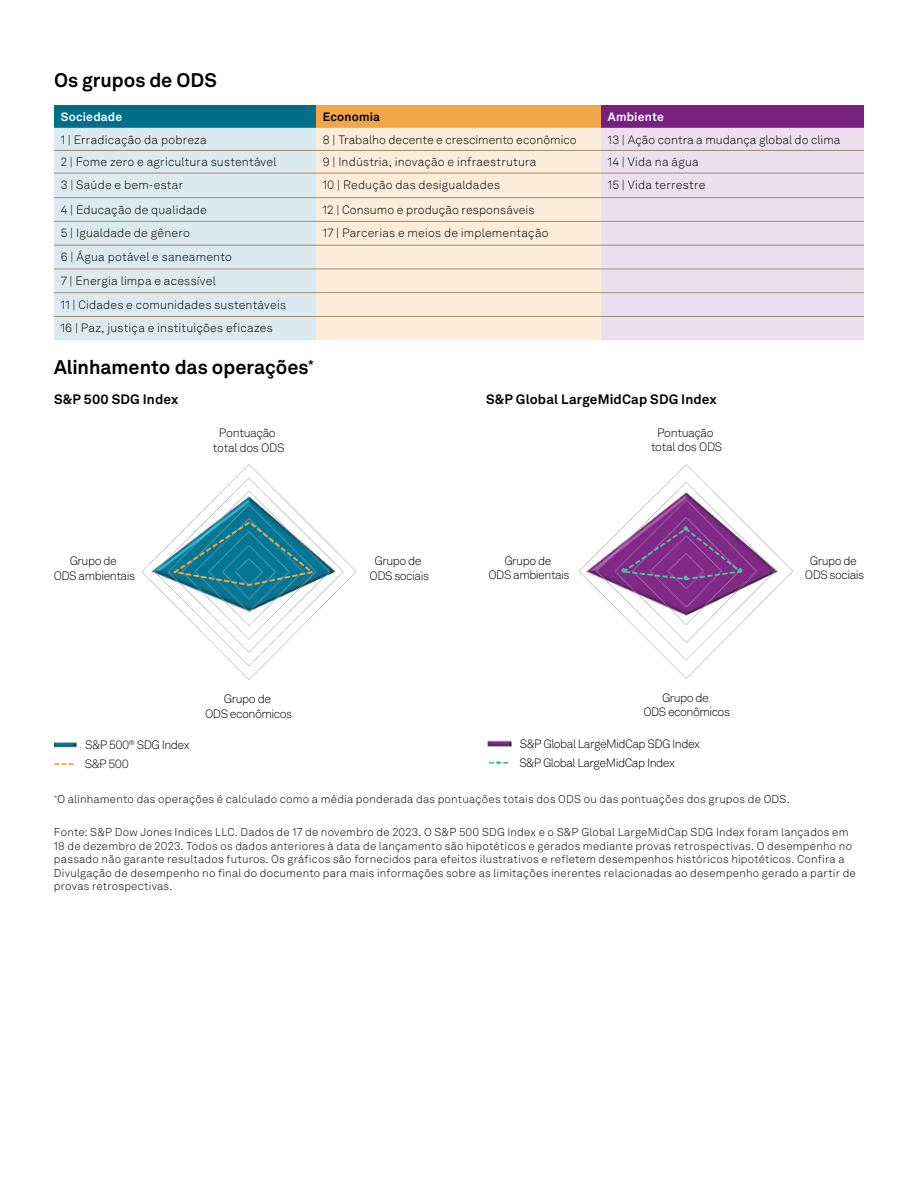
<style>
.page{position:relative;width:918px;height:1188px;background:#fff}
.page>*{position:absolute;margin:0;border:0;box-sizing:border-box;transform-origin:0 0}
.t1{font:700 19.5px "Akkurat LL";color:#000}
.t2{font:700 13.5px "Akkurat LL";letter-spacing:.01em;color:#000}
.t3{font:300 12px/23.7px "Akkurat LL";letter-spacing:.005em;color:#000}
.t4{font:300 12px/14.4px "Akkurat LL";letter-spacing:-.04em;color:#000;text-align:center}
.t5{font:300 12px/18.9px "Akkurat LL";letter-spacing:-.045em;color:#000}
.t6{font:300 12px/14.4px "Akkurat LL";letter-spacing:-.025em;color:#000;text-align:center}
.t7{font:700 12px "Akkurat LL";letter-spacing:.015em;color:#fff}
.t8{font:700 12px "Akkurat LL";letter-spacing:.015em;color:#000}
.t9{font:300 11.25px/13.5px "Akkurat LL";letter-spacing:.02em;color:#000}
</style>
<div class="page">
<svg style="left:142px;top:464px;width:214px;height:216px"></svg>
<img style="left:150px;top:496px;width:187px;height:116px">
<svg style="left:174px;top:522px;width:139px;height:64px"></svg>
<img style="left:54px;top:742px;width:23px;height:6px">
<svg style="left:54px;top:763px;width:20px;height:2px"></svg>
<svg style="left:579px;top:464px;width:214px;height:215px"></svg>
<img style="left:586px;top:492px;width:192px;height:124px">
<svg style="left:621px;top:526px;width:121px;height:54px"></svg>
<img style="left:488px;top:740px;width:24px;height:7px">
<svg style="left:489px;top:761px;width:19px;height:3px"></svg>
<div style="left:54px;top:105px;width:262px;height:23px;background:#006d89"></div>
<div style="left:316px;top:105px;width:285px;height:23px;background:#f1a649"></div>
<div style="left:601px;top:105px;width:263px;height:23px;background:#782080"></div>
<div style="left:54px;top:128px;width:262px;height:212px;background:#dbeaee"></div>
<svg style="left:316px;top:128px;width:548px;height:212px"></svg>
<hr style="left:54px;top:150px;width:262px;height:1px;background:#9e8d72">
<hr style="left:316px;top:150px;width:285px;height:1px;background:#9e8d72">
<hr style="left:601px;top:150px;width:263px;height:1px;background:#9e8d72">
<hr style="left:54px;top:173px;width:262px;height:1px;background:#9e8d72">
<hr style="left:316px;top:173px;width:285px;height:1px;background:#9e8d72">
<hr style="left:601px;top:173px;width:263px;height:1px;background:#9e8d72">
<hr style="left:54px;top:197px;width:262px;height:1px;background:#9e8d72">
<hr style="left:316px;top:197px;width:285px;height:1px;background:#9e8d72">
<hr style="left:54px;top:221px;width:262px;height:1px;background:#9e8d72">
<hr style="left:316px;top:221px;width:285px;height:1px;background:#9e8d72">
<hr style="left:601px;top:221px;width:263px;height:1px;background:#9e8d72">
<hr style="left:54px;top:245px;width:262px;height:1px;background:#9e8d72">
<hr style="left:601px;top:245px;width:263px;height:1px;background:#9e8d72">
<hr style="left:54px;top:269px;width:262px;height:1px;background:#9e8d72">
<hr style="left:316px;top:269px;width:285px;height:1px;background:#9e8d72">
<hr style="left:601px;top:269px;width:263px;height:1px;background:#9e8d72">
<hr style="left:54px;top:292px;width:262px;height:1px;background:#9e8d72">
<hr style="left:316px;top:292px;width:285px;height:1px;background:#9e8d72">
<hr style="left:601px;top:292px;width:263px;height:1px;background:#9e8d72">
<hr style="left:54px;top:316px;width:262px;height:1px;background:#9e8d72">
<hr style="left:316px;top:316px;width:285px;height:1px;background:#9e8d72">
<hr style="left:601px;top:316px;width:263px;height:1px;background:#9e8d72">
<hr style="left:601px;top:197px;width:263px;height:1px;background:#9e8d72">
<hr style="left:316px;top:245px;width:285px;height:1px;background:#9e8d72">
<h1 class="t1" style="left:54px;top:65px;width:164px">Os grupos de ODS</h1>
<p class="t7" style="left:61px;top:108px;width:63px">Sociedade</p>
<p class="t8" style="left:323px;top:108px;width:59px">Economia</p>
<p class="t7" style="left:608px;top:108px;width:57px">Ambiente</p>
<p class="t3" style="left:61px;top:127px;width:147px">1 | Erradicação da pobreza</p>
<p class="t3" style="left:323px;top:127px;width:256px">8 | Trabalho decente e crescimento econômico</p>
<p class="t3" style="left:608px;top:127px;width:234px">13 | Ação contra a mudança global do clima</p>
<p class="t3" style="left:61px;top:150px;width:217px">2 | Fome zero e agricultura sustentável</p>
<p class="t3" style="left:323px;top:150px;width:215px">9 | Indústria, inovação e infraestrutura</p>
<p class="t3" style="left:608px;top:150px;width:92px">14 | Vida na água</p>
<p class="t3" style="left:61px;top:173px;width:124px">3 | Saúde e bem-estar</p>
<p class="t3" style="left:323px;top:173px;width:179px">10 | Redução das desigualdades</p>
<p class="t3" style="left:608px;top:173px;width:99px">15 | Vida terrestre</p>
<p class="t3" style="left:61px;top:197px;width:148px">4 | Educação de qualidade</p>
<p class="t3" style="left:323px;top:197px;width:213px">12 | Consumo e produção responsáveis</p>
<p class="t3" style="left:61px;top:221px;width:131px">5 | Igualdade de gênero</p>
<p class="t3" style="left:323px;top:221px;width:227px">17 | Parcerias e meios de implementação</p>
<p class="t3" style="left:61px;top:245px;width:227px">6 | Água potável e saneamento<br>7 | Energia limpa e acessível<br>11 | Cidades e comunidades sustentáveis 16 | Paz, justiça e instituições eficazes</p>
<h1 class="t1" style="left:54px;top:353px;width:261px">Alinhamento das operações<sup>*</sup></h1>
<p class="t2" style="left:54px;top:389px;width:126px">S&amp;P 500 SDG Index</p>
<p class="t2" style="left:486px;top:389px;width:232px">S&amp;P Global LargeMidCap SDG Index</p>
<p class="t4" style="left:54px;top:554px;width:83px">Grupo de<br>ODS ambientais</p>
<p class="t6" style="left:213px;top:425px;width:73px">Pontuação total dos ODS</p>
<p class="t5" style="left:85px;top:735px;width:106px">S&amp;P 500<sup>®</sup> SDG Index<br>S&amp;P 500</p>
<p class="t4" style="left:205px;top:691px;width:89px">Grupo de<br>ODS econômicos</p>
<p class="t4" style="left:370px;top:554px;width:61px">Grupo de<br>ODS sociais</p>
<p class="t4" style="left:489px;top:553px;width:83px">Grupo de<br>ODS ambientais</p>
<p class="t6" style="left:651px;top:425px;width:73px">Pontuação total dos ODS</p>
<p class="t4" style="left:643px;top:690px;width:88px">Grupo de<br>ODS econômicos</p>
<p class="t5" style="left:519px;top:734px;width:182px">S&amp;P Global LargeMidCap SDG Index<br>S&amp;P Global LargeMidCap Index</p>
<p class="t4" style="left:805px;top:553px;width:61px">Grupo de<br>ODS sociais</p>
<p class="t9" style="left:54px;top:792px;width:737px"><sup>*</sup>O alinhamento das operações é calculado como a média ponderada das pontuações totais dos ODS ou das pontuações dos grupos de ODS.</p>
<p class="t9" style="left:54px;top:825px;width:803px">Fonte: S&amp;P Dow Jones Indices LLC. Dados de 17 de novembro de 2023. O S&amp;P 500 SDG Index e o S&amp;P Global LargeMidCap SDG Index foram lançados em 18 de dezembro de 2023. Todos os dados anteriores à data de lançamento são hipotéticos e gerados mediante provas retrospectivas. O desempenho no passado não garante resultados futuros. Os gráficos são fornecidos para efeitos ilustrativos e refletem desempenhos históricos hipotéticos. Confira a Divulgação de desempenho no final do documento para mais informações sobre as limitações inerentes relacionadas ao desempenho gerado a partir de provas retrospectivas.</p>
</div>
